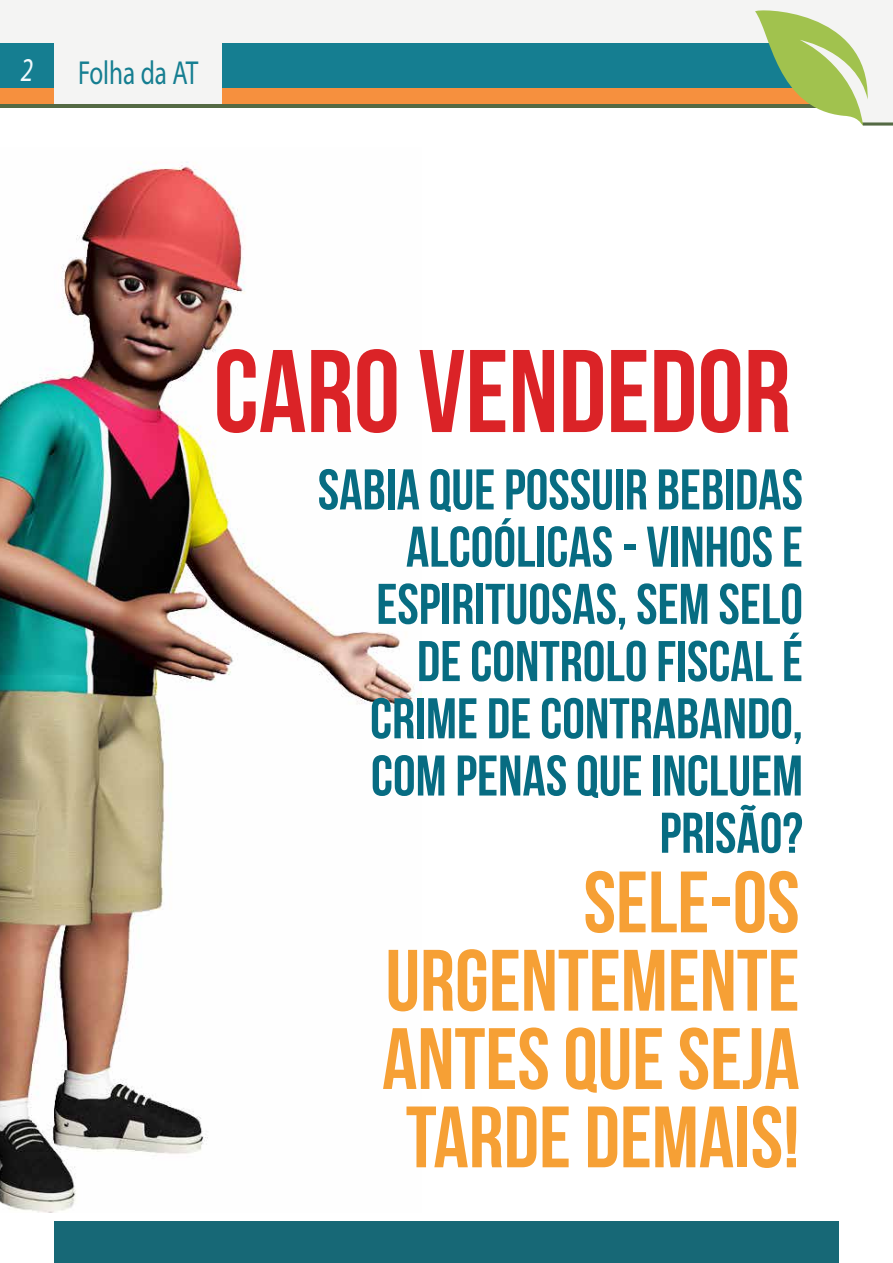
<style>
.page{position:relative;width:893px;height:1263px;background:#fff}
.page>*{position:absolute;margin:0;border:0;box-sizing:border-box;transform-origin:0 0}
.t1{font:117.3px "Bebas Neue";color:#db2327}
.t2{font:86.85px/78.3px "Bebas Neue";color:#f6a035;text-align:justify}
.t3{font:57.15px/57.2px "Bebas Neue";color:#076c82;text-align:right}
.t4{font:33.3px "Myriad Pro";color:#157e91;scale:.75 1}
.t5{font:italic 33.3px "Myriad Pro";color:#f0f9fd;scale:.75 1}
</style>
<div class="page">
<div style="left:0;top:0;width:755px;height:108px;background:#f4f4f3"></div>
<div style="left:54px;top:1221px;width:785px;height:42px;background:#176876"></div>
<div style="left:222px;top:44px;width:572px;height:44px;background:#157e91"></div>
<div style="left:0;top:44px;width:54px;height:44px;background:#157e91"></div>
<div style="left:222px;top:88px;width:594px;height:16px;background:#f6903e"></div>
<div style="left:0;top:88px;width:54px;height:16px;background:#f6903e"></div>
<hr style="left:0;top:104px;width:826px;height:3px;background:#546a44">
<svg style="left:755px;top:0;width:138px;height:126px"></svg>
<img style="left:0;top:162px;width:421px;height:1051px">
<p class="t5" style="left:21px;top:49px;width:18px">2</p>
<p class="t4" style="left:78px;top:53px;width:162px">Folha da AT</p>
<h1 class="t1" style="left:214px;top:327px;width:579px">CARO VENDEDOR</h1>
<p class="t3" style="left:318px;top:460px;width:487px">SABIA QUE POSSUIR BEBIDAS<br>ALCOÓLICAS - VINHOS E<br>ESPIRITUOSAS, SEM SELO<br>DE CONTROLO FISCAL É<br>CRIME DE CONTRABANDO,<br>COM PENAS QUE INCLUEM<br>PRISÃO?</p>
<h2 class="t2" style="left:382px;top:862px;width:419px;text-indent:201px">SELE-OS URGENTEMENTE ANTES QUE SEJA TARDE DEMAIS!</h2>
</div>
